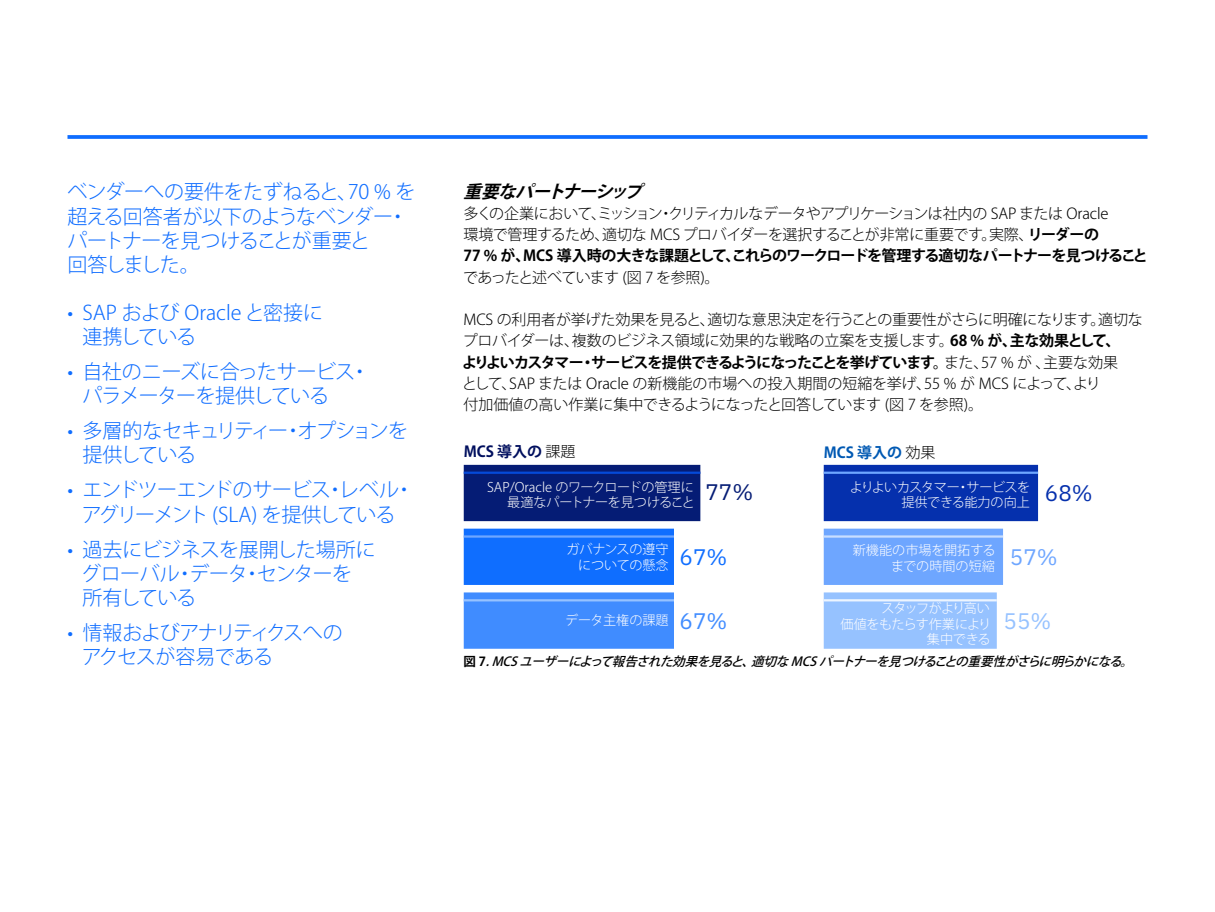
<style>
.page{position:relative;width:1215px;height:912px;background:#fff}
.page>*{position:absolute;margin:0;border:0;box-sizing:border-box;transform-origin:0 0}
.t1{font:22.5px "IBM Plex Sans";color:#051c75}
.t2{font:22.5px "IBM Plex Sans";color:#0f6eff}
.t3{font:22.5px "IBM Plex Sans";color:#408cff}
.t4{font:22.5px "IBM Plex Sans";color:#0530ad}
.t5{font:22.5px "IBM Plex Sans";color:#6ea6ff}
.t6{font:22.5px "IBM Plex Sans";color:#96c2ff}
.IBM-CalloutListBlue1{font:300 20px/24px "Koz Go Pr 6 N";letter-spacing:-.04em;color:#0f6dff}
.IBM-CalloutLightBlue{font:300 20px/24px "Koz Go Pr 6 N";letter-spacing:-.025em;color:#0f6dff}
.IBM-CalloutListBlue1-2{font:300 20px/24px "Koz Go Pr 6 N";letter-spacing:-.07em;color:#0f6dff}
.IBM-CalloutListBlue1-3{font:300 20px/24px "Koz Go Pr 6 N";color:#0f6dff}
.IBM-SubHead14{font:italic 700 17.5px "Koz Go Pr 6 N";color:#000}
.IBM-Body12{font:300 15px/21.2px "Koz Go Pr 6 N";letter-spacing:-.01em;color:#000}
.IBM-Body12-2{font:300 15px/21.2px "Koz Go Pr 6 N";letter-spacing:-.03em;color:#000}
.Imagewhite{font:700 15px "Koz Go Pr 6 N";color:#000f5e}
.Imagewhite-2{font:700 15px "Koz Go Pr 6 N";color:#0059b3}
.Imagewhite-3{font:300 13.12px/15.8px "Koz Go Pr 6 N";letter-spacing:-.02em;color:#fff;text-align:right}
.Imagewhite-4{font:300 13.12px/15.8px "Koz Go Pr 6 N";color:#fff;text-align:right}
.Imagewhite-5{font:300 13.12px/15.8px "Koz Go Pr 6 N";letter-spacing:-.05em;color:#fff;text-align:right}
.IBM-CaptionSemiBoldI{font:italic 500 12.5px "Koz Go Pr 6 N";color:#000}
.s1{font-weight:700}
.s2{font-weight:300;color:#000}
.s3{font-weight:700;font-style:normal}
</style>
<div class="page">
<svg style="left:68px;top:135px;width:1080px;height:4px;background:#1d75ff"></svg>
<div style="left:464px;top:528px;width:210px;height:56px;background:#0f6eff"></div>
<hr style="left:464px;top:535px;width:210px;height:2px;background:#6ea6ff">
<div style="left:464px;top:464px;width:236px;height:57px;background:#051c75"></div>
<hr style="left:464px;top:471px;width:236px;height:2px;background:#054ad9">
<div style="left:464px;top:592px;width:210px;height:56px;background:#408cff"></div>
<hr style="left:464px;top:599px;width:210px;height:2px;background:#96c2ff">
<div style="left:824px;top:464px;width:214px;height:57px;background:#0530ad"></div>
<hr style="left:824px;top:471px;width:214px;height:2px;background:#6ea6ff">
<div style="left:824px;top:528px;width:179px;height:56px;background:#6ea6ff"></div>
<div style="left:824px;top:592px;width:173px;height:56px;background:#96c2ff"></div>
<hr style="left:824px;top:599px;width:173px;height:2px;background:#edf5ff">
<hr style="left:824px;top:535px;width:179px;height:2px;background:#c9deff">
<p class="IBM-CalloutLightBlue" style="left:68px;top:180px;width:349px">ベンダーへの要件をたずねると、70 % を超える回答者が以下のようなベンダー・パートナーを見つけることが重要と<br>回答しました。</p>
<p class="IBM-CalloutListBlue1-3" style="left:82px;top:300px;width:242px;text-indent:-15px">• SAP および Oracle と密接に連携している</p>
<p class="IBM-CalloutListBlue1" style="left:82px;top:360px;width:289px;text-indent:-15px">• 自社のニーズに合ったサービス・パラメーターを提供している</p>
<p class="IBM-CalloutListBlue1-2" style="left:82px;top:419px;width:327px;text-indent:-15px">• 多層的なセキュリティー・オプションを提供している</p>
<p class="IBM-CalloutListBlue1" style="left:68px;top:478px;width:348px;text-align:center">• エンドツーエンドのサービス・レベル・アグリーメント (SLA) を提供している</p>
<p class="IBM-CalloutListBlue1" style="left:81px;top:537px;width:296px;text-indent:-14px">• 過去にビジネスを展開した場所にグローバル・データ・センターを所有している</p>
<p class="IBM-CalloutListBlue1" style="left:82px;top:621px;width:263px;text-indent:-14px">• 情報およびアナリティクスへのアクセスが容易である</p>
<p class="IBM-SubHead14" style="left:463px;top:181px;width:188px">重要なパートナーシップ</p>
<p class="IBM-Body12-2" style="left:463px;top:203px;width:686px">多くの企業において、ミッション・クリティカルなデータやアプリケーションは社内の SAP または Oracle<br>環境で管理するため、適切な MCS プロバイダーを選択することが非常に重要です。実際、<span class="s1">リーダーの<br>77 % が、MCS 導入時の大きな課題として、これらのワークロードを管理する適切なパートナーを見つけること</span>であったと述べています (図 7 を参照)。</p>
<p class="IBM-Body12" style="left:462px;top:309px;width:682px">MCS の利用者が挙げた効果を見ると、適切な意思決定を行うことの重要性がさらに明確になります。適切なプロバイダーは、複数のビジネス領域に効果的な戦略の立案を支援します。<span class="s1">68 % が、主な効果として、<br>よりよいカスタマー・サービスを提供できるようになったことを挙げています。</span>また、57 % が 、主要な効果<br>として、SAP または Oracle の新機能の市場への投入期間の短縮を挙げ、55 % が MCS によって、より<br>付加価値の高い作業に集中できるようになったと回答しています (図 7 を参照)。</p>
<p class="Imagewhite" style="left:464px;top:442px;width:113px">MCS 導入の <span class="s2">課題</span></p>
<p class="Imagewhite-3" style="left:487px;top:479px;width:209px">SAP/Oracle のワークロードの管理に最適なパートナーを見つけること</p>
<p class="Imagewhite-3" style="left:567px;top:541px;width:104px">ガバナンスの遵守についての懸念</p>
<h1 class="t1" style="left:705px;top:474px;width:49px">77%</h1>
<h1 class="t2" style="left:680px;top:539px;width:49px">67%</h1>
<p class="Imagewhite-4" style="left:565px;top:612px;width:105px">データ主権の課題</p>
<h1 class="t3" style="left:680px;top:603px;width:49px">67%</h1>
<p class="Imagewhite-2" style="left:824px;top:444px;width:113px">MCS 導入の <span class="s2">効果</span></p>
<p class="Imagewhite-3" style="left:850px;top:479px;width:182px">よりよいカスタマー・サービスを提供できる能力の向上</p>
<p class="Imagewhite-4" style="left:853px;top:542px;width:144px">新機能の市場を開拓するまでの時間の短縮</p>
<p class="Imagewhite-5" style="left:841px;top:600px;width:152px">スタッフがより高い<br>価値をもたらす作業により集中できる</p>
<h1 class="t4" style="left:1045px;top:475px;width:49px">68%</h1>
<h1 class="t5" style="left:1010px;top:539px;width:49px">57%</h1>
<h1 class="t6" style="left:1004px;top:603px;width:49px">55%</h1>
<p class="IBM-CaptionSemiBoldI" style="left:463px;top:654px;width:677px"><span class="s3">図 7</span> .MCSユーザーによって報告された効果を見ると、適切な MCSパートナーを見つけることの重要性がさらに明らかになる。</p>
</div>
